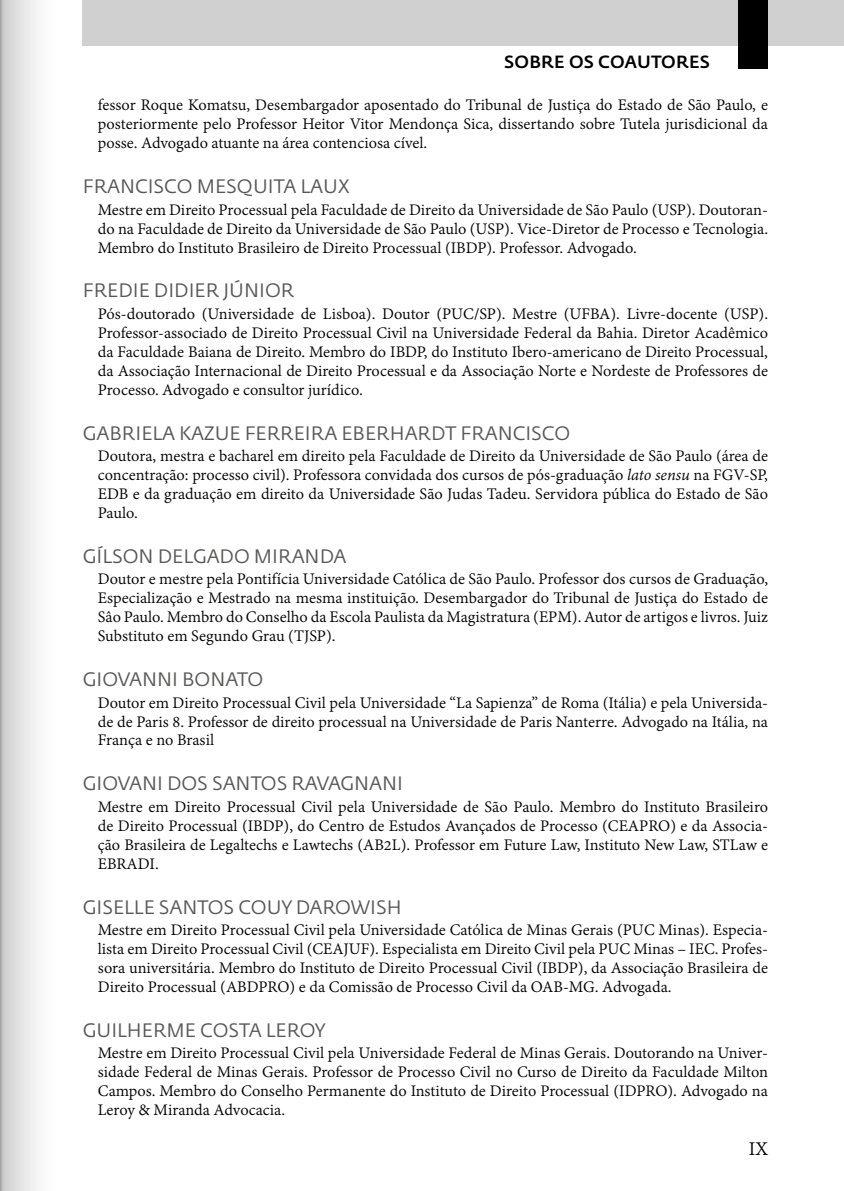
<style>
.page{position:relative;width:844px;height:1191px;background:#fff}
.page>*{position:absolute;margin:0;border:0;box-sizing:border-box;transform-origin:0 0}
.t1{font:21px "Adobe Devanagari";color:#000}
.t2{font:19.25px "Fedra Sans Std";color:#575756}
.t3{font:17.5px/18.9px "Adobe Devanagari";color:#000;text-align:justify}
.t4{font:500 17.5px "Fedra Sans Std";letter-spacing:.01em;color:#000}
.s1{font-style:italic}
</style>
<div class="page">
<div style="left:83px;top:0;width:760px;height:45px;background:#d0d0d0"></div>
<div style="left:738px;top:0;width:29px;height:68px;background:#000"></div>
<div style="left:0;top:0;width:101px;height:1191px;background:linear-gradient(to right,#dadada,#fff)"></div>
<p class="t4" style="left:504px;top:51px;width:207px">SOBRE OS COAUTORES</p>
<p class="t3" style="left:98px;top:97px;width:671px">fessor Roque Komatsu, Desembargador aposentado do Tribunal de Justiça do Estado de São Paulo, e posteriormente pelo Professor Heitor Vitor Mendonça Sica, dissertando sobre Tutela jurisdicional da posse. Advogado atuante na área contenciosa cível.</p>
<p class="t2" style="left:83px;top:174px;width:268px">FRANCISCO MESQUITA LAUX</p>
<p class="t3" style="left:98px;top:201px;width:671px">Mestre em Direito Processual pela Faculdade de Direito da Universidade de São Paulo (USP). Doutoran‑ do na Faculdade de Direito da Universidade de São Paulo (USP). Vice‑Diretor de Processo e Tecnologia.<br>Membro do Instituto Brasileiro de Direito Processual (IBDP). Professor. Advogado.</p>
<p class="t2" style="left:83px;top:279px;width:213px">FREDIE DIDIER JÚNIOR</p>
<p class="t3" style="left:98px;top:306px;width:671px">Pós‑doutorado (Universidade de Lisboa). Doutor (PUC/SP). Mestre (UFBA). Livre‑docente (USP).<br>Professor‑associado de Direito Processual Civil na Universidade Federal da Bahia. Diretor Acadêmico da Faculdade Baiana de Direito. Membro do IBDP, do Instituto Ibero‑americano de Direito Processual, da Associação Internacional de Direito Processual e da Associação Norte e Nordeste de Professores de Processo. Advogado e consultor jurídico.</p>
<p class="t2" style="left:83px;top:421px;width:488px">GABRIELA KAZUE FERREIRA EBERHARDT FRANCISCO</p>
<p class="t3" style="left:98px;top:448px;width:671px">Doutora, mestra e bacharel em direito pela Faculdade de Direito da Universidade de São Paulo (área de concentração: processo civil). Professora convidada dos cursos de pós‑graduação <span class="s1">lato sensu</span> na FGV‑SP, EDB e da graduação em direito da Universidade São Judas Tadeu. Servidora pública do Estado de São Paulo.</p>
<p class="t2" style="left:83px;top:544px;width:265px">GÍLSON DELGADO MIRANDA</p>
<p class="t3" style="left:98px;top:571px;width:671px">Doutor e mestre pela Pontifícia Universidade Católica de São Paulo. Professor dos cursos de Graduação, Especialização e Mestrado na mesma instituição. Desembargador do Tribunal de Justiça do Estado de Sâo Paulo. Membro do Conselho da Escola Paulista da Magistratura (EPM). Autor de artigos e livros. Juiz Substituto em Segundo Grau (TJSP).</p>
<p class="t2" style="left:83px;top:667px;width:182px">GIOVANNI BONATO</p>
<p class="t3" style="left:98px;top:694px;width:671px">Doutor em Direito Processual Civil pela Universidade “La Sapienza” de Roma (Itália) e pela Universida‑ de de Paris 8. Professor de direito processual na Universidade de Paris Nanterre. Advogado na Itália, na França e no Brasil</p>
<p class="t2" style="left:83px;top:771px;width:321px">GIOVANI DOS SANTOS RAVAGNANI</p>
<p class="t3" style="left:98px;top:798px;width:671px">Mestre em Direito Processual Civil pela Universidade de São Paulo. Membro do Instituto Brasileiro de Direito Processual (IBDP), do Centro de Estudos Avançados de Processo (CEAPRO) e da Associa‑ ção Brasileira de Legaltechs e Lawtechs (AB2L). Professor em Future Law, Instituto New Law, STLaw e EBRADI.</p>
<p class="t2" style="left:83px;top:894px;width:320px">GISELLE SANTOS COUY DAROWISH</p>
<p class="t3" style="left:98px;top:921px;width:671px">Mestre em Direito Processual Civil pela Universidade Católica de Minas Gerais (PUC Minas). Especia‑ lista em Direito Processual Civil (CEAJUF). Especialista em Direito Civil pela PUC Minas – IEC. Profes‑ sora universitária. Membro do Instituto de Direito Processual Civil (IBDP), da Associação Brasileira de Direito Processual (ABDPRO) e da Comissão de Processo Civil da OAB‑MG. Advogada.</p>
<p class="t2" style="left:83px;top:1018px;width:244px">GUILHERME COSTA LEROY</p>
<p class="t3" style="left:98px;top:1045px;width:671px">Mestre em Direito Processual Civil pela Universidade Federal de Minas Gerais. Doutorando na Univer‑ sidade Federal de Minas Gerais. Professor de Processo Civil no Curso de Direito da Faculdade Milton Campos. Membro do Conselho Permanente do Instituto de Direito Processual (IDPRO). Advogado na Leroy &amp; Miranda Advocacia.</p>
<p class="t1" style="left:748px;top:1136px;width:21px">IX</p>
</div>
